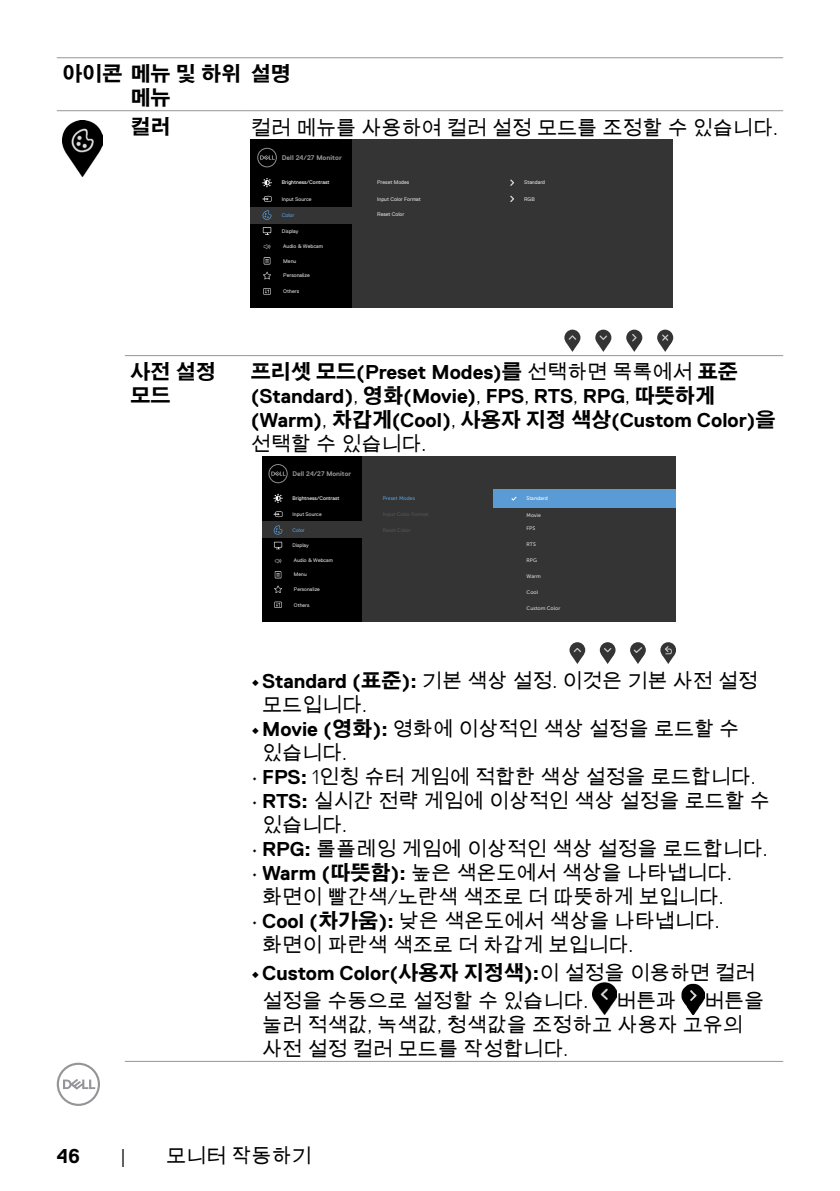
<style>
.page{position:relative;width:840px;height:1191px;background:#fff}
.page>*{position:absolute;margin:0;border:0;box-sizing:border-box;transform-origin:0 0}
.t1{font:20px/24px "Arial Unicode MS";color:#000}
.t2{font:700 20px/24px "Dell Replica";color:#000}
.t3{font:700 20px/24px "Adobe Gothic Std";color:#000;text-align:center}
.t4{font:300 20px "Dell Replica";color:#000}
.t5{font:700 6.8px "Dell Replica";color:#939393}
.t6{font:5.2px "Dell Replica";color:#d9d9d9}
.t7{font:5.2px "Dell Replica";color:#fff}
.t8{font:5.2px "Museo Sans For Dell 500";color:#d9d9d9}
.t9{font:5.2px "Museo Sans For Dell 500";color:#5b9bd5}
.t10{font:5.2px "Dell Replica";color:#5b9bd5}
.t11{font:5.2px "Museo Sans For Dell 500";color:#fff}
.s1{font-family:"Dell Replica";font-weight:300}
.s2{font-family:"Adobe Gothic Std"}
.s3{font-family:"Arial Unicode MS";font-weight:400}
.s4{font-weight:300}
.s5{font-family:"Dell Replica";font-weight:700}
.s6{font-family:"Adobe Gothic Std";font-weight:700}
.s7{font-family:"Dell Replica";font-weight:300;font-size:19px}
</style>
<div class="page">
<svg style="left:57px;top:1062px;width:43px;height:44px"></svg>
<hr style="left:57px;top:110px;width:68px;height:1px;background:#939598">
<hr style="left:125px;top:110px;width:120px;height:1px;background:#939598">
<hr style="left:245px;top:110px;width:537px;height:1px;background:#939598">
<hr style="left:57px;top:57px;width:68px;height:1px;background:#939598">
<hr style="left:125px;top:57px;width:120px;height:1px;background:#939598">
<hr style="left:245px;top:57px;width:537px;height:1px;background:#939598">
<hr style="left:125px;top:355px;width:120px;height:1px;background:#939598">
<hr style="left:245px;top:355px;width:537px;height:1px;background:#939598">
<hr style="left:125px;top:1061px;width:120px;height:1px;background:#939598">
<hr style="left:245px;top:1061px;width:537px;height:1px;background:#939598">
<img style="left:62px;top:121px;width:40px;height:55px">
<div style="left:564px;top:330px;width:16px;height:16px;background:#343435;border-radius:50%"></div>
<svg style="left:566px;top:335px;width:12px;height:16px"></svg>
<div style="left:595px;top:330px;width:16px;height:16px;background:#343435;border-radius:50%"></div>
<svg style="left:596px;top:335px;width:13px;height:16px"></svg>
<div style="left:626px;top:330px;width:16px;height:16px;background:#343435;border-radius:50%"></div>
<svg style="left:627px;top:334px;width:13px;height:17px"></svg>
<svg style="left:656px;top:330px;width:16px;height:16px"></svg>
<svg style="left:658px;top:334px;width:13px;height:17px"></svg>
<div style="left:251px;top:139px;width:421px;height:169px;background:#343435"></div>
<div style="left:251px;top:139px;width:101px;height:169px;background:#000"></div>
<div style="left:251px;top:207px;width:102px;height:16px;background:#343435"></div>
<svg style="left:510px;top:179px;width:4px;height:7px"></svg>
<svg style="left:510px;top:195px;width:4px;height:7px"></svg>
<svg style="left:262px;top:178px;width:9px;height:9px"></svg>
<svg style="left:257px;top:148px;width:20px;height:19px"></svg>
<svg style="left:262px;top:196px;width:9px;height:6px"></svg>
<svg style="left:262px;top:210px;width:9px;height:10px"></svg>
<svg style="left:263px;top:227px;width:8px;height:6px"></svg>
<svg style="left:263px;top:228px;width:7px;height:7px"></svg>
<svg style="left:263px;top:271px;width:8px;height:9px"></svg>
<svg style="left:263px;top:257px;width:7px;height:7px"></svg>
<svg style="left:264px;top:258px;width:6px;height:6px"></svg>
<svg style="left:263px;top:288px;width:8px;height:6px"></svg>
<svg style="left:264px;top:289px;width:6px;height:5px"></svg>
<svg style="left:263px;top:244px;width:7px;height:5px"></svg>
<div style="left:262px;top:456px;width:413px;height:165px;background:#343435"></div>
<div style="left:262px;top:456px;width:99px;height:165px;background:#000"></div>
<div style="left:262px;top:522px;width:101px;height:16px;background:#343435"></div>
<svg style="left:569px;top:642px;width:16px;height:16px"></svg>
<svg style="left:571px;top:648px;width:12px;height:15px"></svg>
<svg style="left:599px;top:642px;width:16px;height:16px"></svg>
<svg style="left:601px;top:648px;width:12px;height:15px"></svg>
<svg style="left:629px;top:642px;width:16px;height:16px"></svg>
<svg style="left:631px;top:647px;width:13px;height:16px"></svg>
<div style="left:660px;top:642px;width:15px;height:16px;background:#343435;border-radius:50%"></div>
<svg style="left:661px;top:646px;width:13px;height:17px"></svg>
<div style="left:493px;top:489px;width:182px;height:19px;background:#5b9bd5"></div>
<svg style="left:511px;top:496px;width:5px;height:5px"></svg>
<svg style="left:273px;top:494px;width:9px;height:9px"></svg>
<svg style="left:268px;top:464px;width:19px;height:19px"></svg>
<svg style="left:273px;top:511px;width:9px;height:6px"></svg>
<svg style="left:273px;top:525px;width:9px;height:10px"></svg>
<svg style="left:274px;top:542px;width:7px;height:7px"></svg>
<svg style="left:274px;top:585px;width:8px;height:8px"></svg>
<svg style="left:274px;top:571px;width:7px;height:7px"></svg>
<svg style="left:275px;top:572px;width:6px;height:6px"></svg>
<svg style="left:274px;top:601px;width:7px;height:7px"></svg>
<svg style="left:275px;top:602px;width:6px;height:5px"></svg>
<svg style="left:275px;top:558px;width:6px;height:5px"></svg>
<img style="left:592px;top:982px;width:23px;height:32px">
<img style="left:681px;top:983px;width:22px;height:31px">
<p class="t3" style="left:62px;top:62px;width:180px">아이콘 메뉴 및 하위 메뉴</p>
<p class="t3" style="left:251px;top:62px;width:41px">설명</p>
<p class="t3" style="left:130px;top:116px;width:41px">컬러</p>
<p class="t1" style="left:251px;top:115px;width:528px">컬러 메뉴를 사용하여 컬러 설정 모드를 조정할 수 있습니다<span class="s1">.</span></p>
<p class="t5" style="left:282px;top:154px;width:61px">Dell 24/27 Monitor</p>
<p class="t6" style="left:282px;top:196px;width:31px">Input Source</p>
<p class="t10" style="left:282px;top:212px;width:14px">Color</p>
<p class="t6" style="left:282px;top:228px;width:18px">Display</p>
<p class="t6" style="left:283px;top:243px;width:41px">Audio &amp; Webcam</p>
<p class="t6" style="left:283px;top:272px;width:28px">Personalize</p>
<p class="t7" style="left:282px;top:180px;width:49px">Brightness/Contrast</p>
<p class="t6" style="left:283px;top:258px;width:15px">Menu</p>
<p class="t6" style="left:283px;top:289px;width:17px">Others</p>
<p class="t6" style="left:377px;top:180px;width:34px">Preset Modes</p>
<p class="t6" style="left:377px;top:212px;width:29px">Reset Color</p>
<p class="t6" style="left:377px;top:196px;width:45px">Input Color Format</p>
<p class="t6" style="left:523px;top:180px;width:23px">Standard</p>
<p class="t6" style="left:523px;top:196px;width:12px">RGB</p>
<p class="t3" style="left:130px;top:360px;width:87px;text-align:left">사전 설정 모드</p>
<p class="t2" style="left:251px;top:360px;width:526px"><span class="s2">프리셋 모드</span>(Preset Modes)<span class="s2">를</span> <span class="s3">선택하면 목록에서</span> <span class="s2">표준 </span>(Standard)<span class="s4">,</span> <span class="s2">영화</span>(Movie)<span class="s4">,</span> FPS<span class="s4">,</span> RTS<span class="s4">,</span> RPG<span class="s4">,</span> <span class="s2">따뜻하게 </span>(Warm)<span class="s4">,</span> <span class="s2">차갑게</span>(Cool)<span class="s4">,</span> <span class="s2">사용자 지정 색상</span>(Custom Color)<span class="s2">을</span></p>
<p class="t1" style="left:251px;top:431px;width:177px">선택할 수 있습니다<span class="s1">.</span></p>
<p class="t5" style="left:292px;top:470px;width:60px">Dell 24/27 Monitor</p>
<p class="t6" style="left:292px;top:511px;width:31px">Input Source</p>
<p class="t10" style="left:292px;top:527px;width:14px">Color</p>
<p class="t6" style="left:292px;top:543px;width:18px">Display</p>
<p class="t6" style="left:294px;top:558px;width:41px">Audio &amp; Webcam</p>
<p class="t6" style="left:294px;top:586px;width:27px">Personalize</p>
<p class="t7" style="left:292px;top:495px;width:48px">Brightness/Contrast</p>
<p class="t6" style="left:294px;top:572px;width:14px">Menu</p>
<p class="t6" style="left:294px;top:602px;width:17px">Others</p>
<p class="t9" style="left:382px;top:496px;width:34px">Preset Modes</p>
<p class="t11" style="left:526px;top:496px;width:23px">Standard</p>
<p class="t8" style="left:526px;top:512px;width:16px">Movie</p>
<p class="t8" style="left:526px;top:525px;width:10px">FPS</p>
<p class="t8" style="left:526px;top:541px;width:11px">RTS</p>
<p class="t8" style="left:526px;top:557px;width:12px">RPG</p>
<p class="t8" style="left:526px;top:573px;width:16px">Warm</p>
<p class="t8" style="left:526px;top:589px;width:13px">Cool</p>
<p class="t8" style="left:526px;top:605px;width:35px">Custom Color</p>
<p class="t1" style="left:262px;top:668px;width:497px;text-indent:-11px"><span class="s5">• Standard (</span><span class="s6">표준</span><span class="s5">):</span> 기본 색상 설정<span class="s1">.</span> 이것은 기본 사전 설정 모드입니다<span class="s1">.</span></p>
<p class="t1" style="left:262px;top:716px;width:478px;text-indent:-11px"><span class="s5">• Movie (</span><span class="s6">영화</span><span class="s5">):</span> 영화에 이상적인 색상 설정을 로드할 수 있습니다<span class="s1">.</span></p>
<p class="t1" style="left:251px;top:764px;width:506px"><span class="s1">•</span> <span class="s5">FPS:</span> <span class="s1">1</span>인칭 슈터 게임에 적합한 색상 설정을 로드합니다<span class="s1">.</span></p>
<p class="t1" style="left:262px;top:788px;width:509px;text-indent:-11px"><span class="s1">•</span> <span class="s5">RTS:</span> 실시간 전략 게임에 이상적인 색상 설정을 로드할 수 있습니다<span class="s1">.</span></p>
<p class="t1" style="left:251px;top:836px;width:518px"><span class="s1">•</span> <span class="s5">RPG:</span> 롤플레잉 게임에 이상적인 색상 설정을 로드합니다<span class="s1">.</span></p>
<p class="t1" style="left:251px;top:860px;width:482px;text-align:center"><span class="s1">•</span> <span class="s5">Warm (</span><span class="s6">따뜻함</span><span class="s5">):</span> 높은 색온도에서 색상을 나타냅니다<span class="s1">. </span>화면이 빨간색<span class="s1">/</span>노란색 색조로 더 따뜻하게 보입니다<span class="s1">.</span></p>
<p class="t1" style="left:262px;top:908px;width:458px;text-indent:-11px"><span class="s1">•</span> <span class="s5">Cool (</span><span class="s6">차가움</span><span class="s5">):</span> 낮은 색온도에서 색상을 나타냅니다<span class="s1">. </span>화면이 파란색 색조로 더 차갑게 보입니다<span class="s1">.</span></p>
<p class="t2" style="left:251px;top:961px;width:505px">• Custom Color(<span class="s2">사용자 지정색</span>):<span class="s3">이 설정을 이용하면 컬러</span></p>
<p class="t1" style="left:262px;top:988px;width:327px">설정을 수동으로 설정할 수 있습니다<span class="s1">.</span></p>
<p class="t1" style="left:615px;top:988px;width:61px">버튼과</p>
<p class="t1" style="left:262px;top:988px;width:503px;text-indent:442px">버튼을 눌러 적색값<span class="s1">,</span> 녹색값<span class="s1">,</span> 청색값을 조정하고 사용자 고유의 사전 설정 컬러 모드를 작성합니다<span class="s7">.</span></p>
<p class="t2" style="left:57px;top:1143px;width:25px">46</p>
<p class="t4" style="left:120px;top:1144px;width:7px">|</p>
<p class="t1" style="left:166px;top:1143px;width:147px">모니터 작동하기</p>
</div>
